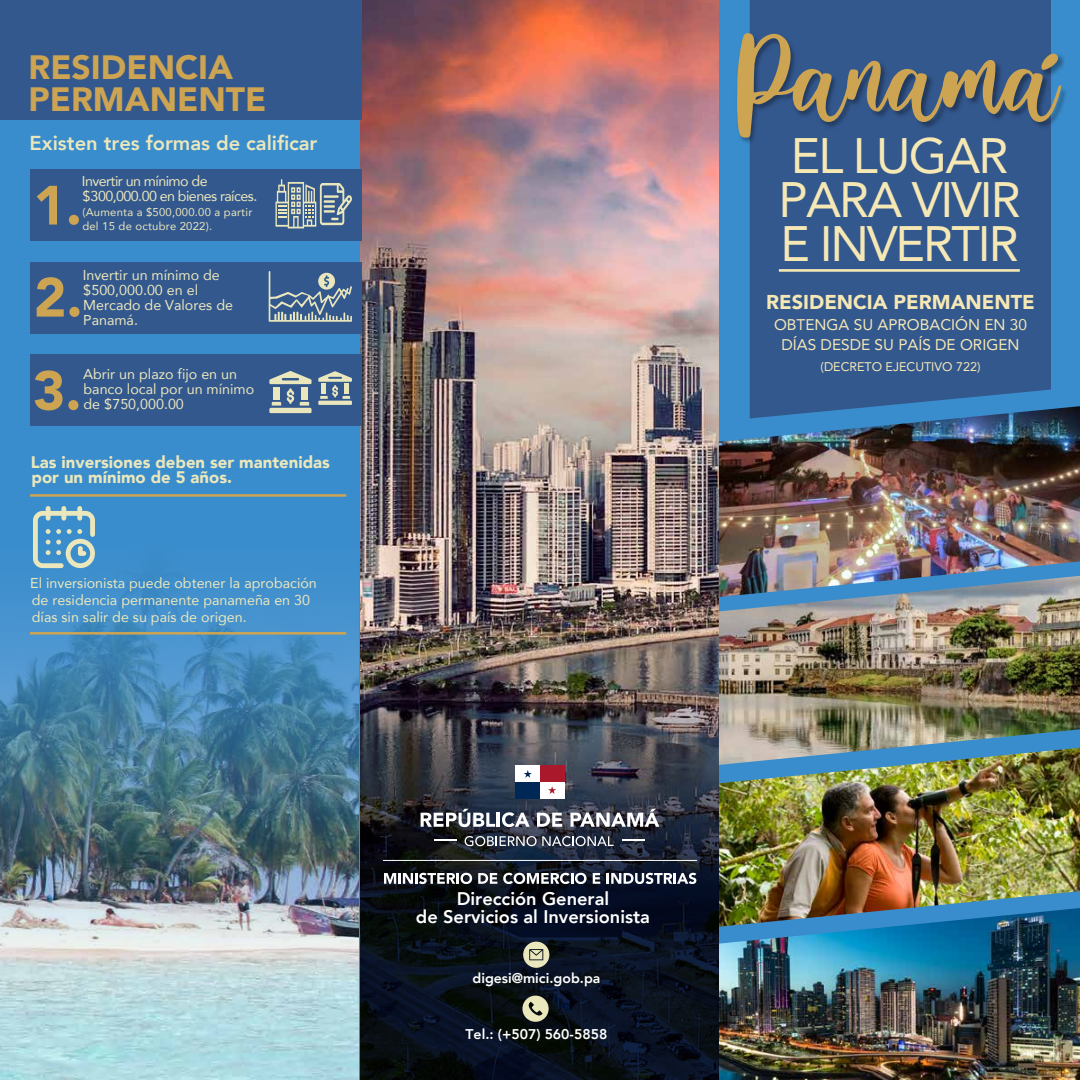
<style>
.page{position:relative;width:1080px;height:1080px;background:#3a8dcc}
.page>*{position:absolute;margin:0;border:0;box-sizing:border-box;transform-origin:0 0}
.t1{font:145px "lovelysister";color:#cda452}
.t2{font:900 54.75px/93.2px "Avenir";color:#cda452}
.t3{font:49.62px/44px "Avenir";letter-spacing:-.04em;color:#f6e8b5}
.t4{font:900 33.75px/31.8px "Avenir";color:#cda452}
.t5{font:800 20.12px "Avenir";color:#ebe7bc}
.t6{font:900 20px "Avenir";color:#f6e8b5}
.t7{font:800 18.25px/18.8px "Avenir";color:#fff;text-align:center}
.t8{font:900 16.75px/15.2px "Avenir";color:#ebe7bc}
.t9{font:15.38px/20.5px "Avenir";color:#f6e8b5;text-align:center}
.t10{font:14.25px/14.9px "Avenir";color:#ebe7bc}
.t11{font:14.25px/14.9px "Avenir";letter-spacing:-.04em;color:#ebe7bc}
.t12{font:800 14px "Avenir";color:#fff}
.t13{font:12.5px "Avenir";color:#f6e8b5}
.t14{font:11.25px "Avenir";letter-spacing:.02em;color:#ebe7bc}
</style>
<div class="page">
<img style="left:360px;top:0;width:359px;height:602px">
<img style="left:719px;top:406px;width:361px;height:170px">
<img style="left:719px;top:576px;width:361px;height:172px">
<img style="left:719px;top:748px;width:361px;height:160px">
<img style="left:719px;top:908px;width:361px;height:172px">
<div style="left:750px;top:0;width:301px;height:418px;background:#33588e"></div>
<hr style="left:779px;top:269px;width:241px;height:3px;background:#f6e8b5">
<img style="left:0;top:190px;width:479px;height:890px">
<hr style="left:30px;top:494px;width:316px;height:3px;background:#cda452">
<img style="left:361px;top:602px;width:358px;height:478px">
<div style="left:30px;top:169px;width:331px;height:71px;background:#33588e"></div>
<div style="left:0;top:0;width:361px;height:120px;background:#33588e"></div>
<svg style="left:276px;top:179px;width:76px;height:49px"></svg>
<div style="left:30px;top:263px;width:331px;height:71px;background:#33588e"></div>
<svg style="left:269px;top:271px;width:83px;height:51px"></svg>
<div style="left:30px;top:355px;width:332px;height:71px;background:#33588e"></div>
<div style="left:269px;top:408px;width:43px;height:5px;background:#ebe7bc"></div>
<svg style="left:269px;top:371px;width:43px;height:35px"></svg>
<svg style="left:318px;top:401px;width:34px;height:4px"></svg>
<svg style="left:318px;top:371px;width:34px;height:28px"></svg>
<svg style="left:33px;top:506px;width:62px;height:62px"></svg>
<hr style="left:30px;top:632px;width:316px;height:3px;background:#cda452">
<svg style="left:521px;top:994px;width:28px;height:29px"></svg>
<svg style="left:523px;top:942px;width:26px;height:26px"></svg>
<img style="left:737px;top:2px;width:329px;height:174px">
<img style="left:1039px;top:51px;width:27px;height:29px">
<svg style="left:1038px;top:49px;width:25px;height:23px"></svg>
<svg style="left:421px;top:809px;width:74px;height:18px"></svg>
<hr style="left:497px;top:813px;width:3px;height:14px;background:#fff">
<svg style="left:502px;top:812px;width:28px;height:15px"></svg>
<svg style="left:537px;top:813px;width:25px;height:14px"></svg>
<svg style="left:571px;top:809px;width:88px;height:18px;background:#8a8a91"></svg>
<svg style="left:434px;top:840px;width:22px;height:1px"></svg>
<svg style="left:622px;top:840px;width:23px;height:1px"></svg>
<svg style="left:465px;top:836px;width:149px;height:10px"></svg>
<svg style="left:515px;top:765px;width:50px;height:34px;background:#a58a9b"></svg>
<hr style="left:383px;top:860px;width:314px;height:1px;background:#fff">
<svg style="left:384px;top:873px;width:88px;height:11px"></svg>
<svg style="left:478px;top:873px;width:19px;height:11px"></svg>
<svg style="left:503px;top:873px;width:84px;height:11px"></svg>
<svg style="left:593px;top:873px;width:7px;height:11px"></svg>
<svg style="left:607px;top:873px;width:89px;height:11px"></svg>
<h3 class="t4" style="left:29px;top:51px;width:239px">RESIDENCIA<br>PERMANENTE</h3>
<h3 class="t5" style="left:30px;top:127px;width:289px">Existen tres formas de calificar</h3>
<p class="t11" style="left:82px;top:173px;width:177px">Invertir un mínimo de $300,000.00 en bienes raíces.</p>
<p class="t14" style="left:82px;top:203px;width:171px">(Aumenta a $500,000.00 a partir</p>
<h2 class="t2" style="left:33px;top:157px;width:50px">1.</h2>
<p class="t14" style="left:82px;top:217px;width:131px">del 15 de octubre 2022).</p>
<p class="t10" style="left:83px;top:267px;width:152px">Invertir un mínimo de $500,000.00 en el<br>Mercado de Valores de<br>Panamá.</p>
<h2 class="t2" style="left:33px;top:249px;width:51px">2.<br>3.</h2>
<p class="t10" style="left:83px;top:366px;width:173px">Abrir un plazo fijo en un banco local por un mínimo de $750,000.00</p>
<p class="t8" style="left:31px;top:454px;width:300px">Las inversiones deben ser mantenidas por un mínimo de 5 años.</p>
<p class="t10" style="left:30px;top:574px;width:288px;line-height:17.4px">El inversionista puede obtener la aprobación de residencia permanente panameña en 30 días sin salir de su país de origen.</p>
<h1 class="t1" style="left:738px;top:-3px;width:322px">Panama</h1>
<h3 class="t3" style="left:779px;top:133px;width:244px">EL LUGAR<br>PARA VIVIR<br>E INVERTIR</h3>
<h3 class="t6" style="left:766px;top:285px;width:270px">RESIDENCIA PERMANENTE</h3>
<p class="t9" style="left:774px;top:314px;width:254px">OBTENGA SU APROBACIÓN EN 30<br>DÍAS DESDE SU PAÍS DE ORIGEN</p>
<p class="t13" style="left:821px;top:356px;width:161px">(DECRETO EJECUTIVO 722)</p>
<p class="t7" style="left:416px;top:889px;width:236px">Dirección General<br>de Servicios al Inversionista</p>
<p class="t12" style="left:473px;top:968px;width:129px">digesi@mici.gob.pa</p>
<p class="t12" style="left:466px;top:1023px;width:143px">Tel.: (+507) 560-5858</p>
</div>
